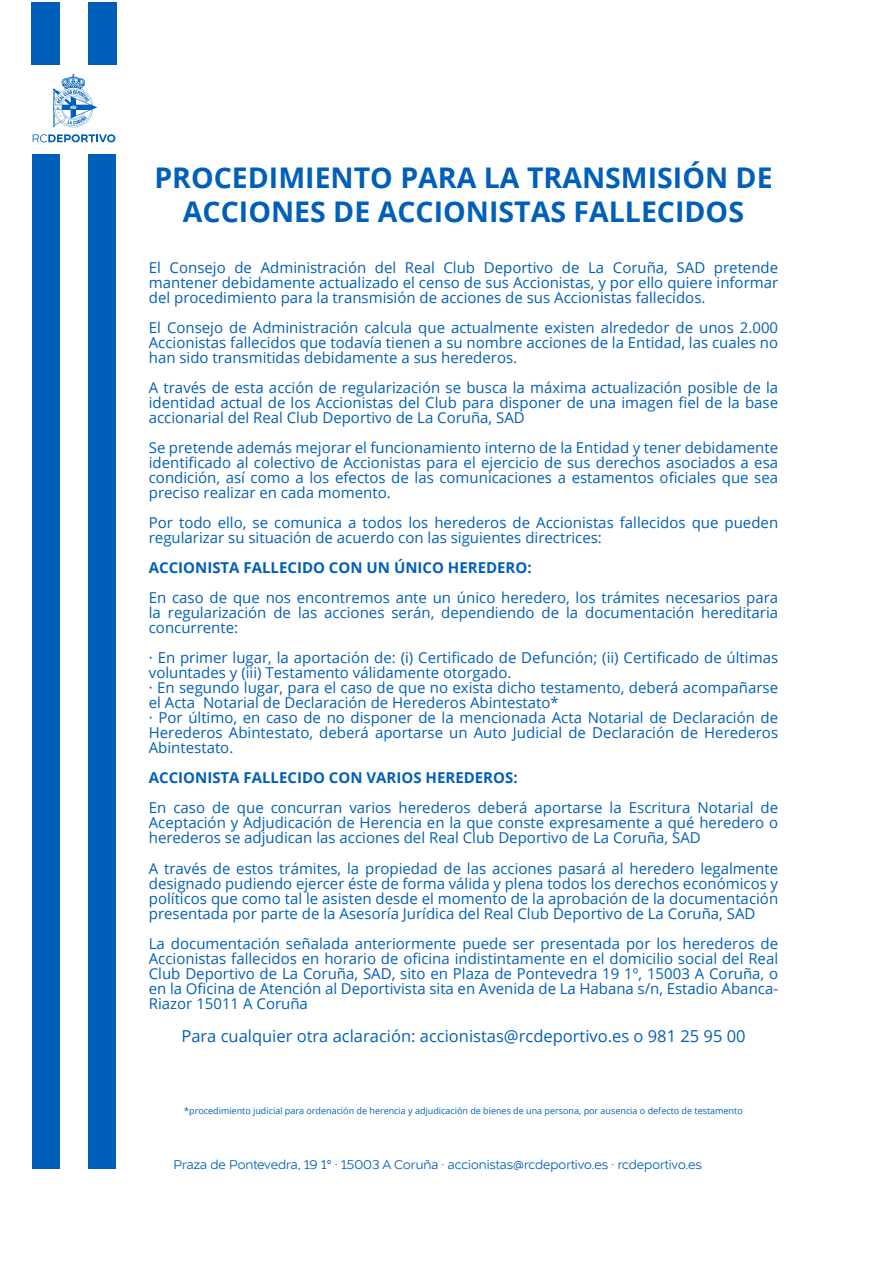
<style>
.page{position:relative;width:893px;height:1263px;background:#fff}
.page>*{position:absolute;margin:0;border:0;box-sizing:border-box;transform-origin:0 0}
.t1{font:700 28.5px "Open Sans";color:#005fb9}
.t2{font:16.5px "Open Sans";color:#005fb9}
.t3{font:15px/15px "Open Sans";color:#005fb9;text-align:justify}
.t4{font:700 15px "Open Sans";color:#005fb9}
.t5{font:300 13.05px "Naste";color:#005fb9}
.t6{font:9px "Open Sans";color:#005fb9}
</style>
<div class="page">
<svg style="left:33px;top:134px;width:82px;height:8px"></svg>
<svg style="left:53px;top:74px;width:44px;height:53px"></svg>
<div style="left:31px;top:2px;width:29px;height:63px;background:#005fb9"></div>
<div style="left:88px;top:2px;width:29px;height:63px;background:#005fb9"></div>
<div style="left:33px;top:155px;width:27px;height:1014px;background:#005fb9"></div>
<div style="left:88px;top:155px;width:27px;height:1014px;background:#005fb9"></div>
<p class="t1" style="left:154px;top:158px;width:620px">PROCEDIMIENTO PARA LA TRANSMISIÓN DE</p>
<p class="t1" style="left:183px;top:192px;width:563px">ACCIONES DE ACCIONISTAS FALLECIDOS</p>
<p class="t3" style="left:149px;top:260px;width:631px">El Consejo de Administración del Real Club Deportivo de La Coruña, SAD pretende mantener debidamente actualizado el censo de sus Accionistas, y por ello quiere informar del procedimiento para la transmisión de acciones de sus Accionistas fallecidos.</p>
<p class="t3" style="left:149px;top:320px;width:631px">El Consejo de Administración calcula que actualmente existen alrededor de unos 2.000<br>Accionistas fallecidos que todavía tienen a su nombre acciones de la Entidad, las cuales no han sido transmitidas debidamente a sus herederos.</p>
<p class="t3" style="left:149px;top:380px;width:631px">A través de esta acción de regularización se busca la máxima actualización posible de la identidad actual de los Accionistas del Club para disponer de una imagen fiel de la base accionarial del Real Club Deportivo de La Coruña, SAD</p>
<p class="t3" style="left:149px;top:440px;width:631px">Se pretende además mejorar el funcionamiento interno de la Entidad y tener debidamente identificado al colectivo de Accionistas para el ejercicio de sus derechos asociados a esa condición, así como a los efectos de las comunicaciones a estamentos oficiales que sea preciso realizar en cada momento.</p>
<p class="t3" style="left:149px;top:515px;width:631px">Por todo ello, se comunica a todos los herederos de Accionistas fallecidos que pueden regularizar su situación de acuerdo con las siguientes directrices:</p>
<p class="t4" style="left:149px;top:557px;width:384px">ACCIONISTA FALLECIDO CON UN ÚNICO HEREDERO:</p>
<p class="t3" style="left:149px;top:590px;width:631px">En caso de que nos encontremos ante un único heredero, los trámites necesarios para la regularización de las acciones serán, dependiendo de la documentación hereditaria concurrente:</p>
<p class="t3" style="left:149px;top:650px;width:631px">· En primer lugar, la aportación de: (i) Certificado de Defunción; (ii) Certificado de últimas voluntades y (iii) Testamento válidamente otorgado.</p>
<p class="t3" style="left:149px;top:680px;width:631px">· En segundo lugar, para el caso de que no exista dicho testamento, deberá acompañarse el Acta Notarial de Declaración de Herederos Abintestato*</p>
<p class="t3" style="left:149px;top:710px;width:631px">· Por último, en caso de no disponer de la mencionada Acta Notarial de Declaración de Herederos Abintestato, deberá aportarse un Auto Judicial de Declaración de Herederos Abintestato.</p>
<p class="t4" style="left:149px;top:767px;width:370px">ACCIONISTA FALLECIDO CON VARIOS HEREDEROS:</p>
<p class="t3" style="left:149px;top:800px;width:631px">En caso de que concurran varios herederos deberá aportarse la Escritura Notarial de Aceptación y Adjudicación de Herencia en la que conste expresamente a qué heredero o herederos se adjudican las acciones del Real Club Deportivo de La Coruña, SAD</p>
<p class="t3" style="left:149px;top:860px;width:631px">A través de estos trámites, la propiedad de las acciones pasará al heredero legalmente designado pudiendo ejercer éste de forma válida y plena todos los derechos económicos y políticos que como tal le asisten desde el momento de la aprobación de la documentación presentada por parte de la Asesoría Jurídica del Real Club Deportivo de La Coruña, SAD</p>
<p class="t3" style="left:149px;top:935px;width:631px">La documentación señalada anteriormente puede ser presentada por los herederos de Accionistas fallecidos en horario de oficina indistintamente en el domicilio social del Real Club Deportivo de La Coruña, SAD, sito en Plaza de Pontevedra 19 1º, 15003 A Coruña, o en la Oficina de Atención al Deportivista sita en Avenida de La Habana s/n, Estadio Abanca-Riazor 15011 A Coruña</p>
<p class="t2" style="left:181px;top:1024px;width:566px">Para cualquier otra aclaración: accionistas@rcdeportivo.es o 981 25 95 00</p>
<p class="t6" style="left:184px;top:1104px;width:560px">*procedimiento judicial para ordenación de herencia y adjudicación de bienes de una persona, por ausencia o defecto de testamento</p>
<p class="t5" style="left:174px;top:1155px;width:530px">Praza de Pontevedra, 19 1º · 15003 A Coruña · accionistas@rcdeportivo.es · rcdeportivo.es</p>
</div>
